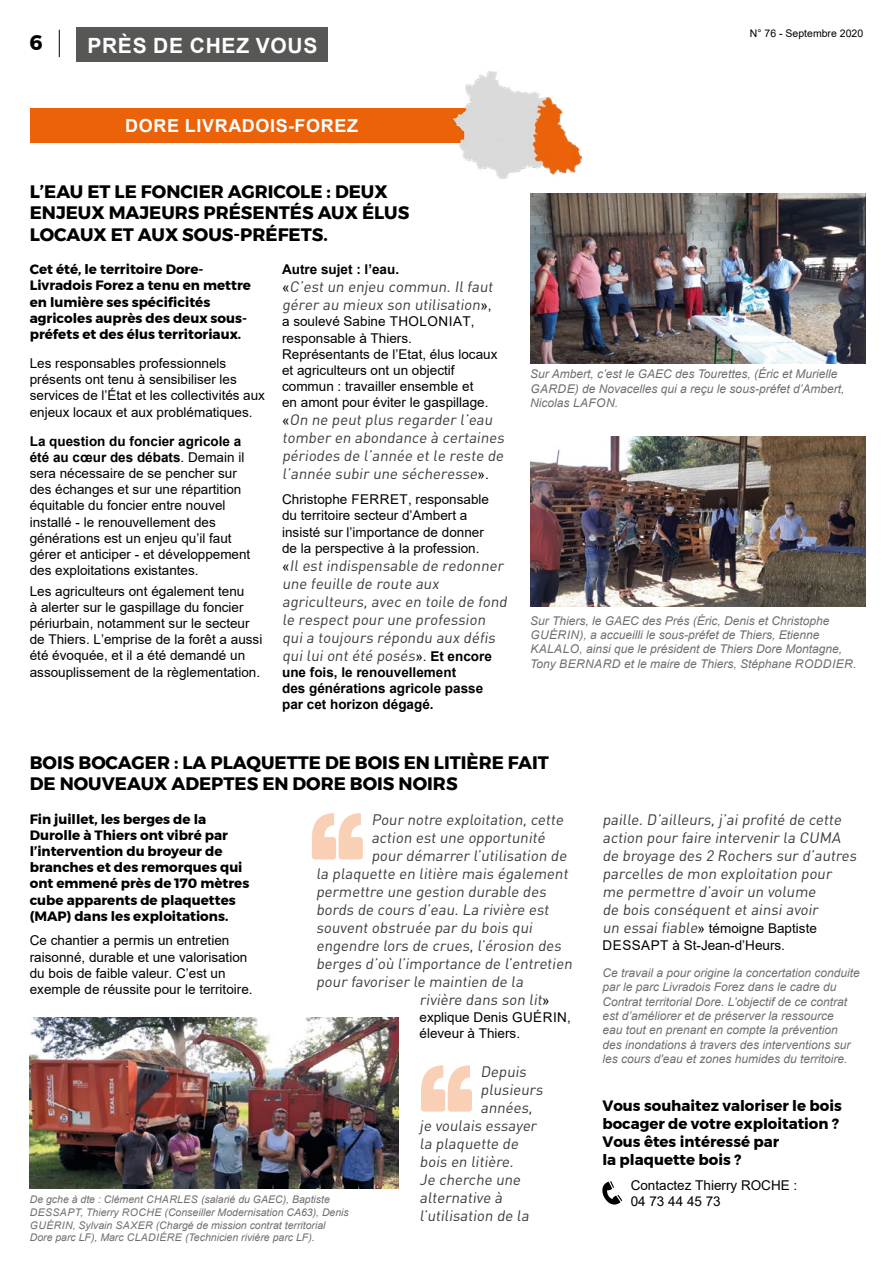
<style>
.page{position:relative;width:893px;height:1263px;background:#fff}
.page>*{position:absolute;margin:0;border:0;box-sizing:border-box;transform-origin:0 0}
.t1{font:700 21px "Arial";letter-spacing:.035em;color:#fff}
.t2{font:700 21px "Montserrat";color:#000}
.t3{font:700 18px/21.6px "Montserrat";color:#000}
.t4{font:700 18px "Arial";letter-spacing:.035em;color:#fff}
.t5{font:15px/18px "DIN Pro";color:#3c3c3b}
.t6{font:700 15px/18px "Montserrat";color:#000}
.t7{font:13.5px/16.2px "Arial";color:#000}
.t8{font:700 13.5px/16.2px "Montserrat";color:#000}
.t9{font:700 13.5px/16.2px "Arial";color:#000}
.t10{font:italic 12px/14.4px "Arial";color:#706f6f}
.t11{font:italic 10.5px/12.6px "Arial";color:#706f6f}
.t12{font:10.5px "Arial";color:#000}
.s1{font-weight:700}
.s2{font-family:"Arial";font-size:13.5px;color:#000}
.s3{font-family:"Arial";font-weight:700;font-size:13.5px;color:#000}
.s4{font-family:"DIN Pro";font-size:15px;color:#3c3c3b}
</style>
<div class="page">
<svg style="left:59px;top:30px;width:1px;height:27px"></svg>
<div style="left:77px;top:28px;width:251px;height:34px;background:#575756"></div>
<div style="left:30px;top:108px;width:475px;height:34px;background:#eb6209"></div>
<img style="left:454px;top:72px;width:127px;height:106px">
<svg style="left:602px;top:1181px;width:20px;height:23px"></svg>
<img style="left:30px;top:1017px;width:368px;height:171px">
<svg style="left:312px;top:813px;width:51px;height:46px"></svg>
<svg style="left:421px;top:1065px;width:51px;height:47px"></svg>
<img style="left:530px;top:193px;width:335px;height:170px">
<img style="left:530px;top:436px;width:335px;height:170px">
<h1 class="t2" style="left:30px;top:26px;width:15px">6</h1>
<h1 class="t1" style="left:87px;top:30px;width:232px">PRÈS DE CHEZ VOUS</h1>
<p class="t12" style="left:750px;top:26px;width:115px">N° 76 - Septembre 2020</p>
<h2 class="t4" style="left:125px;top:113px;width:234px">DORE LIVRADOIS-FOREZ</h2>
<h2 class="t3" style="left:30px;top:181px;width:381px">L’EAU ET LE FONCIER AGRICOLE : DEUX<br>ENJEUX MAJEURS PRÉSENTÉS AUX ÉLUS<br>LOCAUX ET AUX SOUS-PRÉFETS.</h2>
<p class="t8" style="left:30px;top:261px;width:223px">Cet été, le territoire Dore-<br>Livradois Forez a tenu en mettre en lumière ses spécificités agricoles auprès des deux sous&shy;préfets et des élus territoriaux.</p>
<p class="t7" style="left:30px;top:355px;width:237px">Les responsables professionnels présents ont tenu à sensibiliser les services de l’État et les collectivités aux enjeux locaux et aux problématiques.</p>
<p class="t7" style="left:30px;top:433px;width:222px"><span class="s1">La question du foncier agricole a été au cœur des débats</span>. Demain il sera nécessaire de se pencher sur des échanges et sur une répartition équitable du foncier entre nouvel installé - le renouvellement des générations est un enjeu qu’il faut gérer et anticiper - et développement des exploitations existantes.</p>
<p class="t7" style="left:30px;top:583px;width:234px">Les agriculteurs ont également tenu<br>à alerter sur le gaspillage du foncier périurbain, notamment sur le secteur de Thiers. L’emprise de la forêt a aussi été évoquée, et il a été demandé un assouplissement de la règlementation.</p>
<p class="t9" style="left:282px;top:261px;width:119px">Autre sujet : l’eau.</p>
<p class="t5" style="left:282px;top:277px;width:215px"><span class="s2">«</span> C’est un enjeu commun. Il faut gérer au mieux son utilisation<span class="s2">» ,</span></p>
<p class="t7" style="left:282px;top:313px;width:217px">a soulevé Sabine THOLONIAT, responsable à Thiers.<br>Représentants de l’Etat, élus locaux et agriculteurs ont un objectif commun : travailler ensemble et<br>en amont pour éviter le gaspillage.</p>
<p class="t5" style="left:282px;top:410px;width:226px"><span class="s2">«</span> On ne peut plus regarder l’eau tomber en abondance à certaines périodes de l’année et le reste de l’année subir une sécheresse<span class="s2">» .</span></p>
<p class="t7" style="left:282px;top:491px;width:208px">Christophe FERRET, responsable du territoire secteur d’Ambert a insisté sur l’importance de donner de la perspective à la profession.</p>
<p class="t5" style="left:282px;top:556px;width:229px"><span class="s2">«</span> Il est indispensable de redonner une feuille de route aux agriculteurs, avec en toile de fond le respect pour une profession qui a toujours répondu aux défis qui lui ont été posés<span class="s2">» .</span> <span class="s3">Et e n co re</span></p>
<p class="t9" style="left:282px;top:664px;width:203px">une fois, le renouvellement<br>des générations agricole passe par cet horizon dégagé.</p>
<p class="t10" style="left:530px;top:367px;width:316px">Sur Ambert, c’est le GAEC des Tourettes, (Éric et Murielle<br>GARDE) de Novacelles qui a reçu le sous-préfet d’Ambert,<br>Nicolas LAFON.</p>
<p class="t10" style="left:530px;top:613px;width:328px">Sur Thiers, le GAEC des Prés (Éric, Denis et Christophe GUÉRIN), a accueilli le sous-préfet de Thiers, Etienne KALALO, ainsi que le président de Thiers Dore Montagne, Tony BERNARD et le maire de Thiers, Stéphane RODDIER.</p>
<h2 class="t3" style="left:30px;top:751px;width:521px">BOIS BOCAGER : LA PLAQUETTE DE BOIS EN LITIÈRE FAIT<br>DE NOUVEAUX ADEPTES EN DORE BOIS NOIRS</h2>
<p class="t8" style="left:30px;top:811px;width:221px">Fin juillet, les berges de la<br>Durolle à Thiers ont vibré par l’intervention du broyeur de branches et des remorques qui ont emmené près de 170 mètres cube apparents de plaquettes (MAP) dans les exploitations.</p>
<p class="t7" style="left:30px;top:932px;width:224px">Ce chantier a permis un entretien raisonné, durable et une valorisation du bois de faible valeur. C’est un exemple de réussite pour le territoire.</p>
<p class="t5" style="left:602px;top:810px;width:258px">paille. D’ailleurs, j ’ai profité de cette action pour faire intervenir la CUMA de broyage des 2 Rochers sur d’autres parcelles de mon exploitation pour me permettre d’avoir un volume<br>de bois conséquent et ainsi avoir</p>
<p class="t7" style="left:602px;top:920px;width:216px"><span class="s4">un essai fiable</span>» témoigne Baptiste<br>DESSAPT à St-Jean-d’Heurs.</p>
<p class="t10" style="left:602px;top:965px;width:259px">Ce travail a pour origine la concertation conduite par le parc Livradois Forez dans le cadre du Contrat territorial Dore. L’objectif de ce contrat est d’améliorer et de préserver la ressource<br>eau tout en prenant en compte la prévention des inondations à travers des interventions sur les cours d'eau et zones humides du territoire.</p>
<p class="t6" style="left:602px;top:1096px;width:241px">Vous souhaitez valoriser le bois bocager de votre exploitation ?<br>Vous êtes intéressé par<br>la plaquette bois ?</p>
<p class="t7" style="left:631px;top:1177px;width:168px">Contactez Thierry ROCHE :</p>
<p class="t5" style="left:371px;top:810px;width:196px">Pour notre exploitation, cette</p>
<p class="t5" style="left:371px;top:828px;width:178px">action est une opportunité</p>
<p class="t5" style="left:371px;top:846px;width:199px">pour démarrer l’utilisation de</p>
<p class="t5" style="left:316px;top:864px;width:256px">la plaquette en litière mais également</p>
<p class="t5" style="left:316px;top:882px;width:234px">permettre une gestion durable des</p>
<p class="t5" style="left:316px;top:900px;width:237px">bords de cours d’eau. La rivière est</p>
<p class="t5" style="left:316px;top:918px;width:220px">souvent obstruée par du bois qui</p>
<p class="t5" style="left:316px;top:936px;width:249px">engendre lors de crues, l’érosion des</p>
<p class="t5" style="left:316px;top:954px;width:260px">berges d’où l’importance de l’entretien</p>
<p class="t5" style="left:316px;top:972px;width:211px">pour favoriser le maintien de la</p>
<p class="t5" style="left:420px;top:990px;width:131px">rivière dans son lit<span class="s2">»</span></p>
<p class="t7" style="left:420px;top:1008px;width:153px">explique Denis GUÉRIN, éleveur à Thiers.</p>
<p class="t5" style="left:480px;top:1062px;width:50px">Depuis</p>
<p class="t5" style="left:480px;top:1080px;width:66px">plusieurs</p>
<p class="t5" style="left:480px;top:1098px;width:56px">années,</p>
<p class="t5" style="left:420px;top:1116px;width:121px">je voulais essayer</p>
<p class="t5" style="left:420px;top:1134px;width:103px">la plaquette de</p>
<p class="t5" style="left:420px;top:1152px;width:98px">bois en litière.</p>
<p class="t5" style="left:420px;top:1170px;width:105px">Je cherche une</p>
<p class="t5" style="left:420px;top:1188px;width:87px">alternative à</p>
<p class="t5" style="left:420px;top:1206px;width:114px">l’utilisation de la</p>
<p class="t11" style="left:30px;top:1193px;width:302px">De gche à dte : Clément CHARLES (salarié du GAEC), Baptiste</p>
<p class="t7" style="left:631px;top:1193px;width:92px">04 73 44 45 73</p>
<p class="t11" style="left:30px;top:1206px;width:321px">DESSAPT, Thierry ROCHE (Conseiller Modernisation CA63), Denis<br>GUÉRIN, Sylvain SAXER (Chargé de mission contrat territorial<br>Dore parc LF), Marc CLADIÉRE (Technicien rivière parc LF).</p>
</div>
